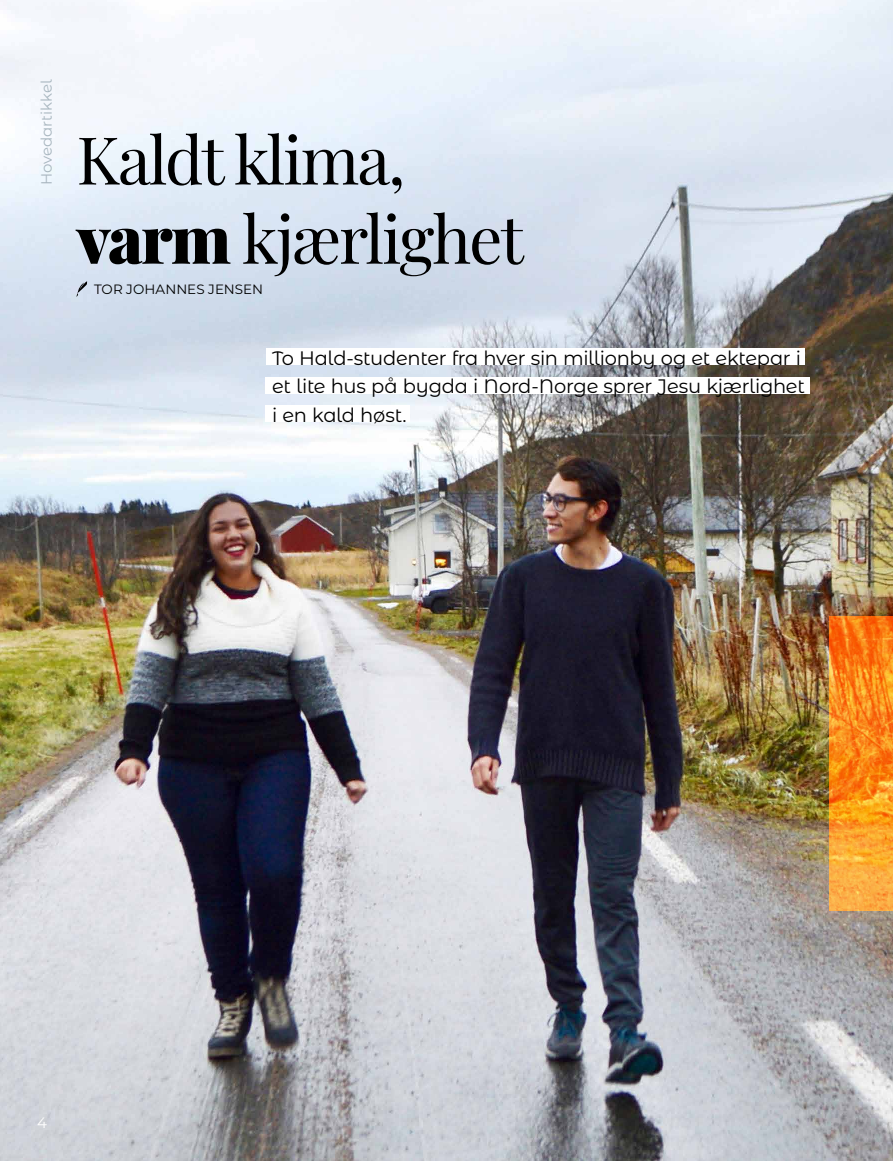
<style>
.page{position:relative;width:893px;height:1161px;background:#fff}
.page>*{position:absolute;margin:0;border:0;box-sizing:border-box;transform-origin:0 0}
.t1{font:66px/79.2px "Playfair Display";letter-spacing:-.03em;color:#000}
.t2{font:19.5px/28.5px "Montserrat Alternates";letter-spacing:-.015em;color:#000}
.t3{font:15px "Montserrat Alternates";color:#a8b6bf}
.t4{font:15px "Montserrat Alternates";color:#fff}
.t5{font:13.5px "Montserrat";letter-spacing:.005em;color:#000}
.s1{font-weight:900}
</style>
<div class="page">
<img style="left:0;top:0;width:893px;height:1161px">
<div style="left:266px;top:405px;width:144px;height:17px;background:#fff"></div>
<div style="left:266px;top:377px;width:544px;height:16px;background:#fff"></div>
<div style="left:266px;top:348px;width:538px;height:17px;background:#fff"></div>
<svg style="left:77px;top:281px;width:10px;height:16px"></svg>
<svg style="left:829px;top:617px;width:64px;height:294px;background:#fa9223"></svg>
<p class="t3" style="left:36px;top:185px;width:107px;rotate:-90deg">Hovedartikkel</p>
<h1 class="t1" style="left:77px;top:115px;width:449px">Kaldt klima, <span class="s1">varm</span> kjærlighet</h1>
<p class="t5" style="left:94px;top:280px;width:170px">TOR JOHANNES JENSEN</p>
<p class="t2" style="left:272px;top:343px;width:534px">To Hald-studenter fra hver sin millionby og et ektepar i et lite hus på bygda i Nord-Norge sprer Jesu kjærlighet i en kald høst.</p>
<p class="t4" style="left:37px;top:1112px;width:11px">4</p>
</div>
